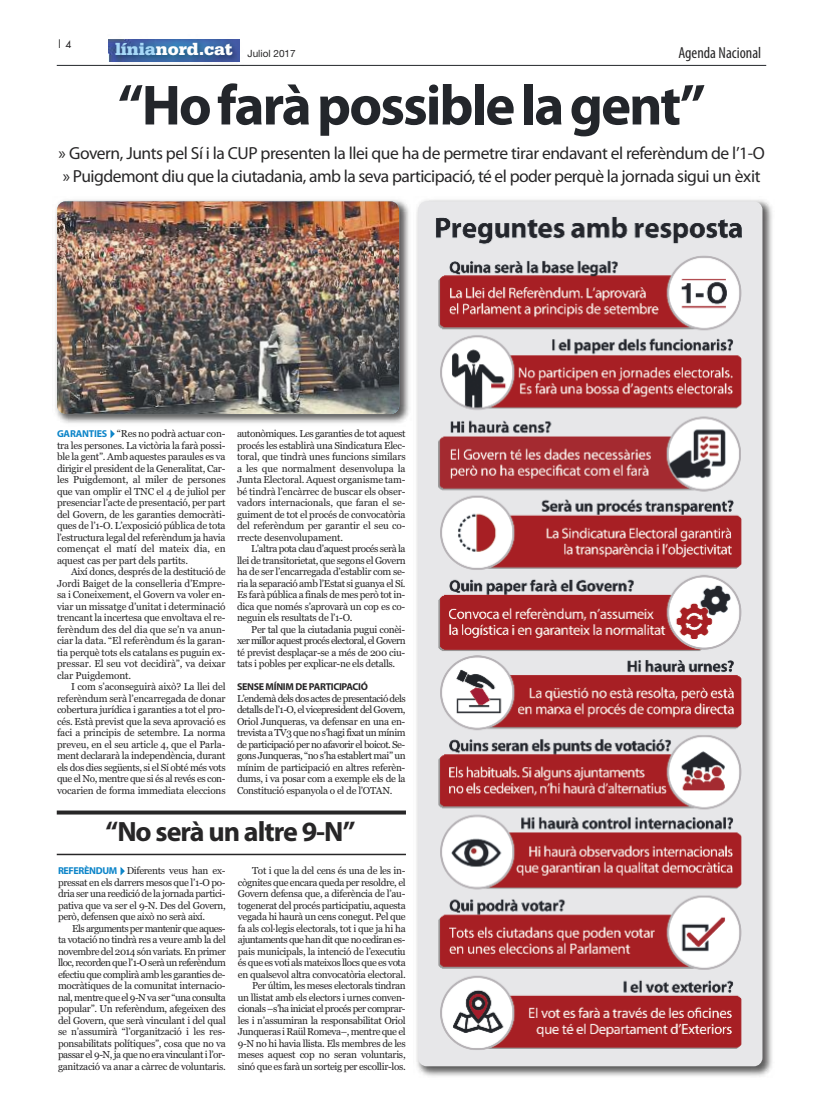
<style>
.page{position:relative;width:823px;height:1106px;background:#fff}
.page>*{position:absolute;margin:0;border:0;box-sizing:border-box;transform-origin:0 0}
.t1{font:700 57px "Myriad Pro";letter-spacing:-.035em;color:#23262b}
.t2{font:700 28px "Myriad Pro";letter-spacing:-.035em;color:#272627}
.t3{font:17.5px/22px "Myriad Pro";letter-spacing:-.03em;color:#272627}
.t4{font:condensed 16px "Myriad Pro";color:#272627}
.t5{font:10px/11.5px "Georgia";letter-spacing:-.03em;color:#272627;text-align:justify}
.t6{font:700 10px "Myriad Pro";letter-spacing:-.03em;color:#272627}
.t7{font:10px "Helvetica Neue";color:#272627}
.t8{font:10px "Futura";color:#272627}
.s1{font-family:"Myriad Pro";font-weight:700;color:#0d85c9}
.s2{color:#0d85c9}
</style>
<div class="page">
<img style="left:107px;top:39px;width:150px;height:26px">
<img style="left:109px;top:39px;width:130px;height:22px">
<hr style="left:57px;top:65px;width:708px;height:1px;background:#23262b">
<svg style="left:57px;top:810px;width:349px;height:4px"></svg>
<hr style="left:57px;top:853px;width:349px;height:2px;background:#272627">
<img style="left:55px;top:199px;width:354px;height:224px">
<img style="left:57px;top:201px;width:342px;height:213px;border-radius:9px">
<img style="left:416px;top:200px;width:356px;height:877px">
<img style="left:418px;top:201px;width:344px;height:865px;border-radius:9px">
<p class="t8" style="left:57px;top:40px;width:16px">| 4</p>
<p class="t7" style="left:115px;top:48px;width:182px"><sup>línia</sup><sup>nord.cat</sup> Juliol 2017</p>
<h3 class="t4" style="left:678px;top:47px;width:84px">Agenda Nacional</h3>
<h1 class="t1" style="left:118px;top:84px;width:589px">“Hofaràpossiblelagent”</h1>
<h3 class="t3" style="left:58px;top:144px;width:707px">» Govern, Junts pel Sí i la CUP presenten la llei que ha de permetre tirar endavant el referèndum de l’1-O » Puigdemont diu que la ciutadania, amb la seva participació, té el poder perquè la jornada sigui un èxit</h3>
<p class="t5" style="left:57px;top:428px;width:170px"><span class="s1">GARANTIES</span><span class="s2">✔</span>“Res no podrà actuar con&shy;tra les persones. La victòria la farà possi&shy;ble la gent”. Amb aquestes paraules es va dirigir el president de la Generalitat, Car&shy;les Puigdemont, al miler de persones que van omplir el TNC el 4 de juliol per presenciar l’acte de presentació, per part del Govern, de les garanties democràti&shy;ques de l’1-O. L’exposició pública de tota l’estructura legal del referèndum ja havia començat el matí del mateix dia, en aquest cas per part dels partits.</p>
<p class="t5" style="left:57px;top:566px;width:170px;text-indent:14px">Així doncs, després de la destitució de Jordi Baiget de la conselleria d’Empre&shy;sa i Coneixement, el Govern va voler en&shy;viar un missatge d’unitat i determinació trencant la incertesa que envoltava el re&shy;ferèndum des del dia que se’n va anun&shy;ciar la data. “El referèndum és la garan&shy;tia perquè tots els catalans es puguin ex&shy;pressar. El seu vot decidirà”, va deixar clar Puigdemont.</p>
<p class="t5" style="left:57px;top:681px;width:170px;text-indent:14px">I com s’aconseguirà això? La llei del referèndum serà l’encarregada de donar cobertura jurídica i garanties a tot el pro&shy;cés. Està previst que la seva aprovació es faci a principis de setembre. La norma preveu, en el seu article 4, que el Parla&shy;ment declararà la independència, durant els dos dies següents, si el Sí obté més vots que el No, mentre que si és al revés es con&shy;vocarien de forma immediata eleccions</p>
<p class="t5" style="left:237px;top:428px;width:170px">autonòmiques. Les garanties de tot aquest procés les establirà una Sindicatura Elec&shy;toral, que tindrà unes funcions similars a les que normalment desenvolupa la Junta Electoral. Aquest organisme tam&shy;bé tindrà l’encàrrec de buscar els obser&shy;vadors internacionals, que faran el se&shy;guiment de tot el procés de convocatòria del referèndum per garantir el seu co&shy;rrecte desenvolupament.</p>
<p class="t5" style="left:237px;top:543px;width:170px;text-indent:14px">L’altra pota clau d’aquest procés serà la llei de transitorietat, que segons el Govern ha de ser l’encarregada d’establir com se&shy;ria la separació amb l’Estat si guanya el Sí.<br>Es farà pública a finals de mes però tot in&shy;dica que només s’aprovarà un cop es co&shy;neguin els resultats de l’1-O.</p>
<p class="t5" style="left:237px;top:623px;width:170px;text-indent:14px">Per tal que la ciutadania pugui conèi&shy;xer millor aquest procés electoral, el Govern té previst desplaçar-se a més de 200 ciu&shy;tats i pobles per explicar-ne els detalls.</p>
<p class="t6" style="left:237px;top:683px;width:132px">SENSE MÍNIM DE PARTICIPACIÓ</p>
<p class="t5" style="left:237px;top:692px;width:170px">L’endemà dels dos actes de presentació dels detalls de l’1-O, el vicepresident del Govern, Oriol Junqueras, va defensar en una en&shy;trevista a TV3 que no s’hagi fixat un mínim de participació per no afavorir el boicot. Se&shy;gons Junqueras, “no s’ha establert mai” un mínim de participació en altres referèn&shy;dums, i va posar com a exemple els de la Constitució espanyola o el de l’OTAN.</p>
<h2 class="t2" style="left:106px;top:821px;width:251px">“No serà un altre 9-N”</h2>
<p class="t5" style="left:58px;top:865px;width:169px"><span class="s1">REFERÈNDUM</span><span class="s2">✔</span>Diferents veus han ex&shy;pressat en els darrers mesos que l’1-O po&shy;dria ser una reedició de la jornada partici&shy;pativa que va ser el 9-N. Des del Govern, però, defensen que això no serà així.</p>
<p class="t5" style="left:58px;top:922px;width:169px;text-indent:14px">Els arguments per mantenir que aques&shy;ta votació no tindrà res a veure amb la del novembre del 2014 són variats. En primer lloc, recorden que l’1-O serà un referèndum efectiu que complirà amb les garanties de&shy;mocràtiques de la comunitat internacio&shy;nal, mentre que el 9-N va ser “una consulta popular”. Un referèndum, afegeixen des del Govern, que serà vinculant i del qual se n’assumirà “l’organització i les res&shy;ponsabilitats polítiques”, cosa que no va passar el 9-N, ja que no era vinculant i l’or&shy;ganització va anar a càrrec de voluntaris.</p>
<p class="t5" style="left:238px;top:865px;width:169px;text-align:right">Tot i que la del cens és una de les in&shy;cògnites que encara queda per resoldre, el Govern defensa que, a diferència de l’au&shy;togenerat del procés participatiu, aquesta vegada hi haurà un cens conegut. Pel que fa als col·legis electorals, tot i que ja hi ha ajuntaments que han dit que no cediran es&shy;pais municipals, la intenció de l’executiu és que es voti als mateixos llocs que es vota en qualsevol altra convocatòria electoral.<br>Per últim, les meses electorals tindran<br>un llistat amb els electors i urnes conven&shy;cionals –s’ha iniciat el procés per comprar&shy;les i n’assumiran la responsabilitat Oriol Junqueras i Raül Romeva–, mentre que el 9-N no hi havia llista. Els membres de les meses aquest cop no seran voluntaris, sinó que es farà un sorteig per escollir-los.</p>
</div>
